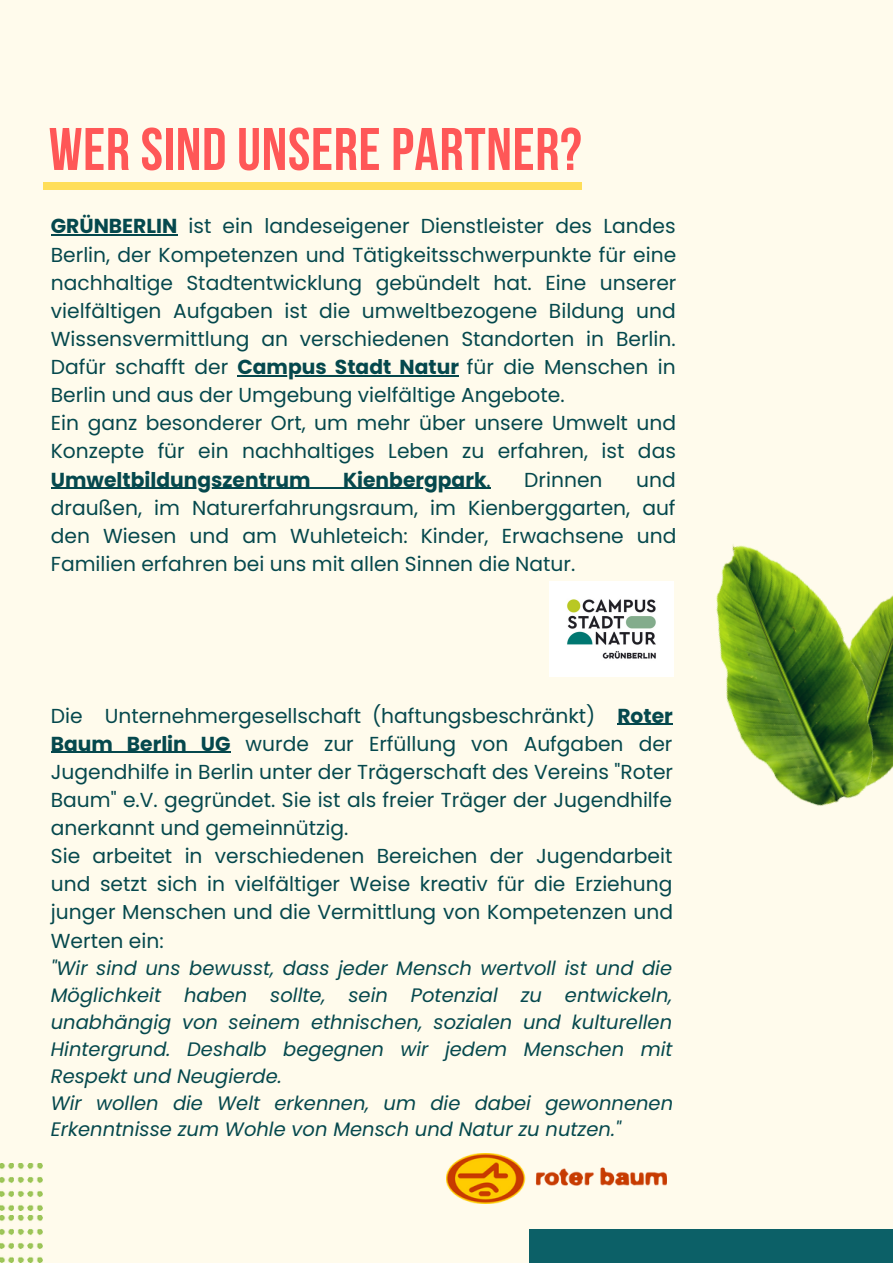
<style>
.page{position:relative;width:893px;height:1264px;background:#fff}
.page>*{position:absolute;margin:0;border:0;box-sizing:border-box;transform-origin:0 0}
.t1{font:700 60px "Bebas Neue";letter-spacing:.01em;color:#ff5757}
.t2{font:20.25px/28px "Poppins";color:#05484d;text-align:justify}
.t3{font:700 20.25px "Poppins";color:#05484d}
.t4{font:italic 19.5px/27px "Poppins";color:#05484d;text-align:justify}
.s1{font-weight:700}
.s2{font-weight:400}
</style>
<div class="page">
<div style="left:0;top:0;width:892px;height:1262px;background:#fffbec"></div>
<img style="left:0;top:1163px;width:43px;height:47px">
<img style="left:0;top:1215px;width:43px;height:47px">
<img style="left:549px;top:582px;width:62px;height:94px">
<img style="left:611px;top:544px;width:281px;height:262px">
<div style="left:529px;top:1228px;width:363px;height:34px;background:#0c6067"></div>
<div style="left:43px;top:183px;width:538px;height:7px;background:#ffde59"></div>
<hr style="left:617px;top:723px;width:55px;height:2px;background:#05484d">
<hr style="left:51px;top:752px;width:179px;height:1px;background:#05484d">
<img style="left:446px;top:1153px;width:220px;height:50px">
<hr style="left:51px;top:234px;width:126px;height:2px;background:#05484d">
<hr style="left:237px;top:375px;width:222px;height:1px;background:#05484d">
<hr style="left:51px;top:487px;width:435px;height:2px;background:#05484d">
<p class="t1" style="left:49px;top:125px;width:534px">WER SIND UNSERE PARTNER?</p>
<p class="t2" style="left:51px;top:212px;width:627px"><span class="s1">GRÜNBERLIN</span> ist ein landeseigener Dienstleister des Landes Berlin, der Kompetenzen und Tätigkeitsschwerpunkte für eine nachhaltige Stadtentwicklung gebündelt hat. Eine unserer vielfältigen Aufgaben ist die umweltbezogene Bildung und Wissensvermittlung an verschiedenen Standorten in Berlin.<br>Dafür schafft der <span class="s1">Campus Stadt Natur</span> für die Menschen in Berlin und aus der Umgebung vielfältige Angebote.</p>
<p class="t2" style="left:51px;top:409px;width:626px">Ein ganz besonderer Ort, um mehr über unsere Umwelt und Konzepte für ein nachhaltiges Leben zu erfahren, ist das <span class="s1">Umweltbildungszentrum</span></p>
<p class="t3" style="left:343px;top:465px;width:149px">Kienbergpark<span class="s2">.</span></p>
<p class="t2" style="left:524px;top:465px;width:80px">Drinnen</p>
<p class="t2" style="left:51px;top:465px;width:627px;text-indent:585px">und draußen, im Naturerfahrungsraum, im Kienberggarten, auf den Wiesen und am Wuhleteich: Kinder, Erwachsene und Familien erfahren bei uns mit allen Sinnen die Natur.</p>
<p class="t2" style="left:51px;top:701px;width:623px">Die Unternehmergesellschaft (haftungsbeschränkt) <span class="s1">Roter Baum Berlin UG</span> wurde zur Erfüllung von Aufgaben der Jugendhilfe in Berlin unter der Trägerschaft des Vereins "Roter Baum" e.V. gegründet. Sie ist als freier Träger der Jugendhilfe anerkannt und gemeinnützig.</p>
<p class="t2" style="left:51px;top:842px;width:623px">Sie arbeitet in verschiedenen Bereichen der Jugendarbeit und setzt sich in vielfältiger Weise kreativ für die Erziehung junger Menschen und die Vermittlung von Kompetenzen und Werten ein:</p>
<p class="t4" style="left:51px;top:954px;width:623px">"Wir sind uns bewusst, dass jeder Mensch wertvoll ist und die Möglichkeit haben sollte, sein Potenzial zu entwickeln, unabhängig von seinem ethnischen, sozialen und kulturellen Hintergrund. Deshalb begegnen wir jedem Menschen mit Respekt und Neugierde.</p>
<p class="t4" style="left:51px;top:1089px;width:623px">Wir wollen die Welt erkennen, um die dabei gewonnenen<br>Erkenntnisse zum Wohle von Mensch und Natur zu nutzen."</p>
</div>
